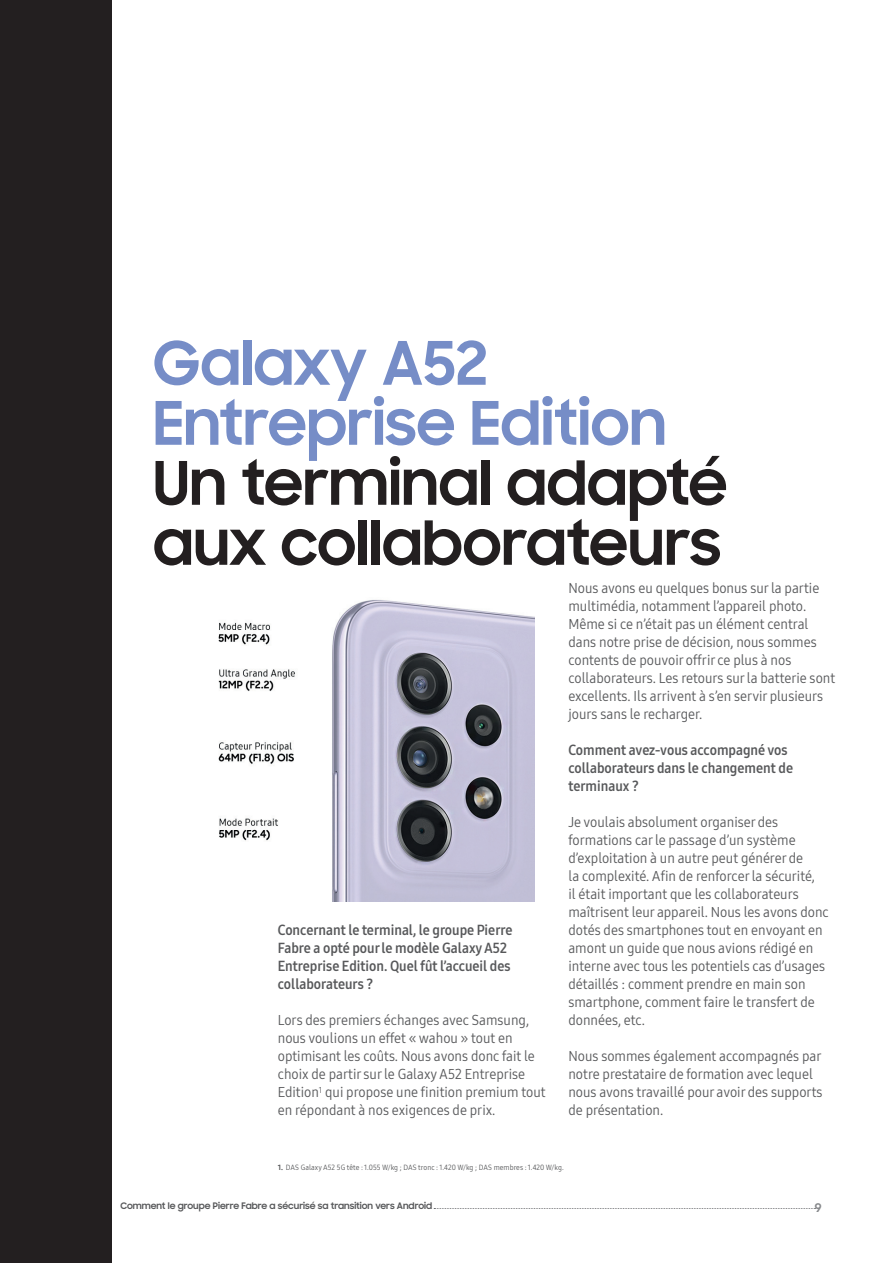
<style>
.page{position:relative;width:893px;height:1263px;background:#fff}
.page>*{position:absolute;margin:0;border:0;box-sizing:border-box;transform-origin:0 0}
.t1{font:700 60px/60px "Samsung Sharp Sans";color:#231f20}
.t2{font:700 60px/60px "Samsung Sharp Sans";color:#768dc7}
.t3{font:14.25px/18px "Samsung One 400 C";color:#57585a}
.t4{font:14.25px/18px "Samsung One 700 C";color:#57585a}
.t5{font:700 12px "Samsung Sharp Sans";color:#87898c}
.t6{font:700 9px "Samsung Sharp Sans";color:#57585a}
.t7{font:7.5px "Samsung One 400 C";letter-spacing:.01em;color:#57585a}
.s1{font-family:"Samsung One 800"}
</style>
<div class="page">
<div style="left:1px;top:0;width:111px;height:1263px;background:#231f20"></div>
<svg style="left:434px;top:1208px;width:381px;height:1px"></svg>
<hr style="left:0;top:0;width:1px;height:1263px;background:#231f20">
<img style="left:218px;top:600px;width:317px;height:302px">
<h1 class="t2" style="left:153px;top:330px;width:515px">Galaxy A52<br>Entreprise Edition</h1>
<h1 class="t1" style="left:153px;top:450px;width:576px">Un terminal adapté aux collaborateurs</h1>
<p class="t4" style="left:278px;top:921px;width:236px">Concernant le terminal, le groupe Pierre Fabre a opté pour le modèle Galaxy A52<br>Entreprise Edition. Quel fût l’accueil des collaborateurs ?</p>
<p class="t3" style="left:278px;top:1011px;width:269px">Lors des premiers échanges avec Samsung, nous voulions un effet « wahou » tout en optimisant les coûts. Nous avons donc fait le choix de partir sur le Galaxy A52 Entreprise Edition<sup>1</sup> qui propose une finition premium tout en répondant à nos exigences de prix.</p>
<p class="t3" style="left:568px;top:579px;width:268px">Nous avons eu quelques bonus sur la partie multimédia, notamment l’appareil photo.<br>Même si ce n’était pas un élément central dans notre prise de décision, nous sommes contents de pouvoir offrir ce plus à nos collaborateurs. Les retours sur la batterie sont excellents. Ils arrivent à s’en servir plusieurs jours sans le recharger.</p>
<p class="t4" style="left:568px;top:741px;width:226px">Comment avez-vous accompagné vos collaborateurs dans le changement de terminaux ?</p>
<p class="t3" style="left:568px;top:813px;width:262px">Je voulais absolument organiser des formations car le passage d’un système d’exploitation à un autre peut générer de<br>la complexité. Afin de renforcer la sécurité,<br>il était important que les collaborateurs maîtrisent leur appareil. Nous les avons donc dotés des smartphones tout en envoyant en amont un guide que nous avions rédigé en interne avec tous les potentiels cas d’usages détaillés : comment prendre en main son smartphone, comment faire le transfert de données, etc.</p>
<p class="t3" style="left:568px;top:1047px;width:256px">Nous sommes également accompagnés par notre prestataire de formation avec lequel nous avons travaillé pour avoir des supports de présentation.</p>
<p class="t7" style="left:278px;top:1162px;width:288px"><span class="s1">1.</span> DAS Galaxy A52 5G tête : 1.055 W/kg ; DAS tronc : 1.420 W/kg ; DAS membres : 1.420 W/kg.</p>
<p class="t6" style="left:120px;top:1199px;width:313px">Comment le groupe Pierre Fabre a sécurisé sa transition vers Android</p>
<p class="t5" style="left:815px;top:1199px;width:8px">9</p>
</div>
